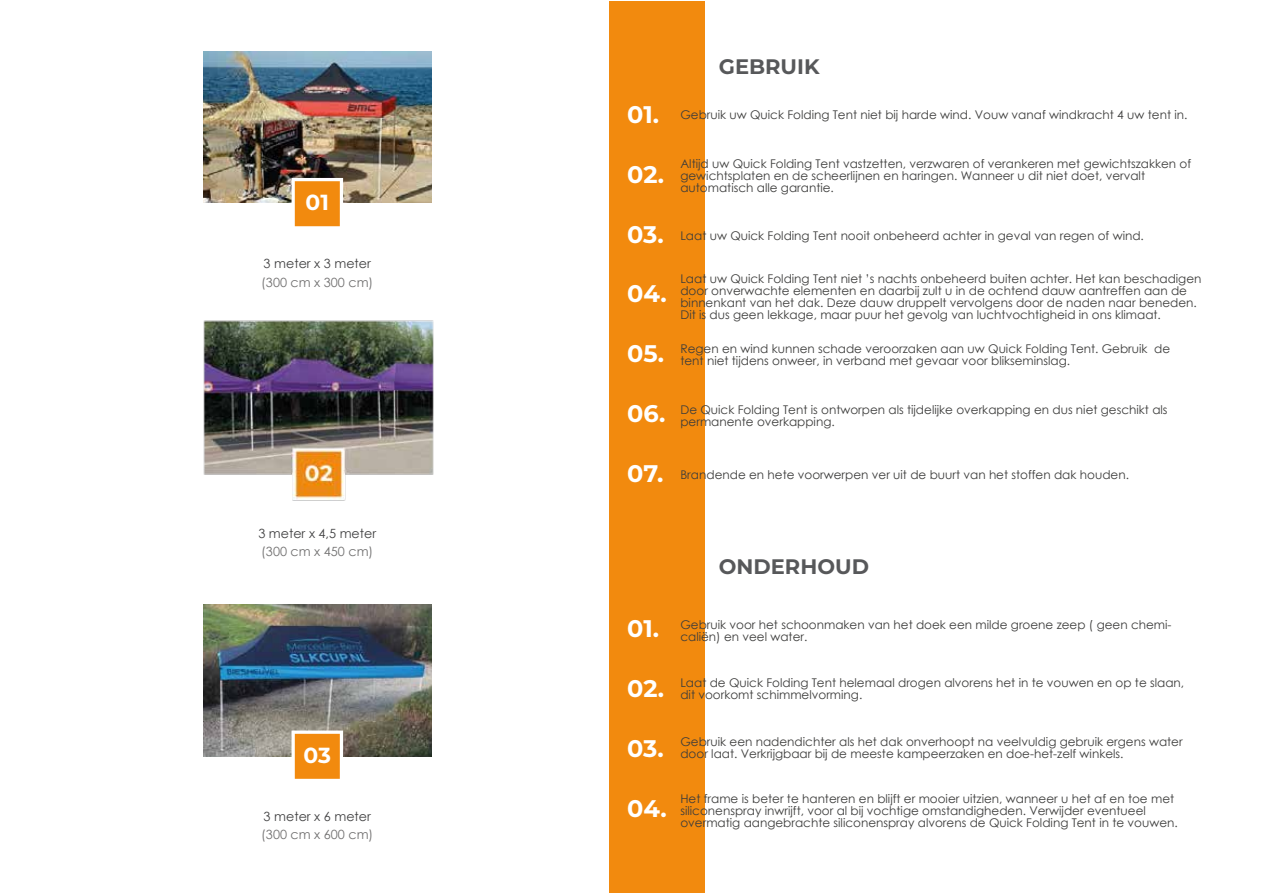
<style>
.page{position:relative;width:1263px;height:893px;background:#fff}
.page>*{position:absolute;margin:0;border:0;box-sizing:border-box;transform-origin:0 0}
.t1{font:700 24px "Montserrat";letter-spacing:-.005em;color:#fff}
.t2{font:700 21.9px "Montserrat";color:#fff}
.t3{font:700 21px "Montserrat";color:#57585a}
.t4{font:12.75px "Century Gothic";color:#414142}
.t5{font:12.75px "Century Gothic";color:#706f6f}
.t6{font:12px/12px "Century Gothic";color:#3c3c3b}
</style>
<div class="page">
<div style="left:609px;top:2px;width:96px;height:891px;background:#f28a0e"></div>
<img style="left:204px;top:604px;width:227px;height:152px">
<img style="left:204px;top:52px;width:227px;height:150px">
<svg style="left:292px;top:178px;width:51px;height:49px"></svg>
<svg style="left:292px;top:730px;width:51px;height:49px;background:#f39e3a"></svg>
<img style="left:203px;top:320px;width:231px;height:181px">
<h2 class="t2" style="left:306px;top:187px;width:25px">01</h2>
<p class="t4" style="left:264px;top:255px;width:109px">3 meter x 3 meter</p>
<p class="t5" style="left:261px;top:273px;width:114px">(300 cm x 300 cm)</p>
<p class="t4" style="left:258px;top:525px;width:119px">3 meter x 4,5 meter</p>
<p class="t5" style="left:261px;top:543px;width:114px">(300 cm x 450 cm)</p>
<h2 class="t2" style="left:303px;top:739px;width:29px">03</h2>
<p class="t4" style="left:264px;top:807px;width:109px">3 meter x 6 meter</p>
<p class="t5" style="left:261px;top:826px;width:114px">(300 cm x 600 cm)</p>
<h1 class="t1" style="left:627px;top:97px;width:33px">01.</h1>
<h1 class="t1" style="left:627px;top:157px;width:38px">02.</h1>
<h1 class="t1" style="left:627px;top:217px;width:38px">03.</h1>
<h1 class="t1" style="left:627px;top:277px;width:41px">04.</h1>
<h1 class="t1" style="left:627px;top:336px;width:38px">05.</h1>
<h3 class="t3" style="left:719px;top:52px;width:102px">GEBRUIK</h3>
<p class="t6" style="left:680px;top:109px;width:509px">Gebruik uw Quick Folding Tent niet bij harde wind. Vouw vanaf windkracht 4 uw tent in.</p>
<p class="t6" style="left:680px;top:158px;width:512px">Altijd uw Quick Folding Tent vastzetten, verzwaren of verankeren met gewichtszakken of gewichtsplaten en de scheerlijnen en haringen. Wanneer u dit niet doet, vervalt automatisch alle garantie.</p>
<p class="t6" style="left:680px;top:229px;width:465px">Laat uw Quick Folding Tent nooit onbeheerd achter in geval van regen of wind.</p>
<p class="t6" style="left:680px;top:272px;width:523px">Laat uw Quick Folding Tent niet ’s nachts onbeheerd buiten achter. Het kan beschadigen door onverwachte elementen en daarbij zult u in de ochtend dauw aantreffen aan de binnenkant van het dak. Deze dauw druppelt vervolgens door de naden naar beneden.<br>Dit is dus geen lekkage, maar puur het gevolg van luchtvochtigheid in ons klimaat.</p>
<p class="t6" style="left:680px;top:342px;width:491px">Regen en wind kunnen schade veroorzaken aan uw Quick Folding Tent. Gebruik de tent niet tijdens onweer, in verband met gevaar voor blikseminslag.</p>
<h1 class="t1" style="left:627px;top:396px;width:40px">06.</h1>
<h1 class="t1" style="left:627px;top:456px;width:38px">07.</h1>
<p class="t6" style="left:680px;top:403px;width:489px">De Quick Folding Tent is ontworpen als tijdelijke overkapping en dus niet geschikt als permanente overkapping.</p>
<p class="t6" style="left:680px;top:469px;width:450px">Brandende en hete voorwerpen ver uit de buurt van het stoffen dak houden.</p>
<h3 class="t3" style="left:719px;top:552px;width:152px">ONDERHOUD</h3>
<h1 class="t1" style="left:627px;top:611px;width:33px">01.</h1>
<p class="t6" style="left:680px;top:618px;width:493px">Gebruik voor het schoonmaken van het doek een milde groene zeep ( geen chemi&shy;caliën) en veel water.</p>
<h1 class="t1" style="left:627px;top:671px;width:38px">02.</h1>
<p class="t6" style="left:680px;top:676px;width:505px">Laat de Quick Folding Tent helemaal drogen alvorens het in te vouwen en op te slaan, dit voorkomt schimmelvorming.</p>
<h1 class="t1" style="left:627px;top:731px;width:38px">03.</h1>
<h1 class="t1" style="left:627px;top:791px;width:41px">04.</h1>
<p class="t6" style="left:680px;top:736px;width:504px">Gebruik een nadendichter als het dak onverhoopt na veelvuldig gebruik ergens water door laat. Verkrijgbaar bij de meeste kampeerzaken en doe-het-zelf winkels.</p>
<p class="t6" style="left:680px;top:792px;width:499px">Het frame is beter te hanteren en blijft er mooier uitzien, wanneer u het af en toe met siliconenspray inwrijft, voor al bij vochtige omstandigheden. Verwijder eventueel overmatig aangebrachte siliconenspray alvorens de Quick Folding Tent in te vouwen.</p>
</div>
